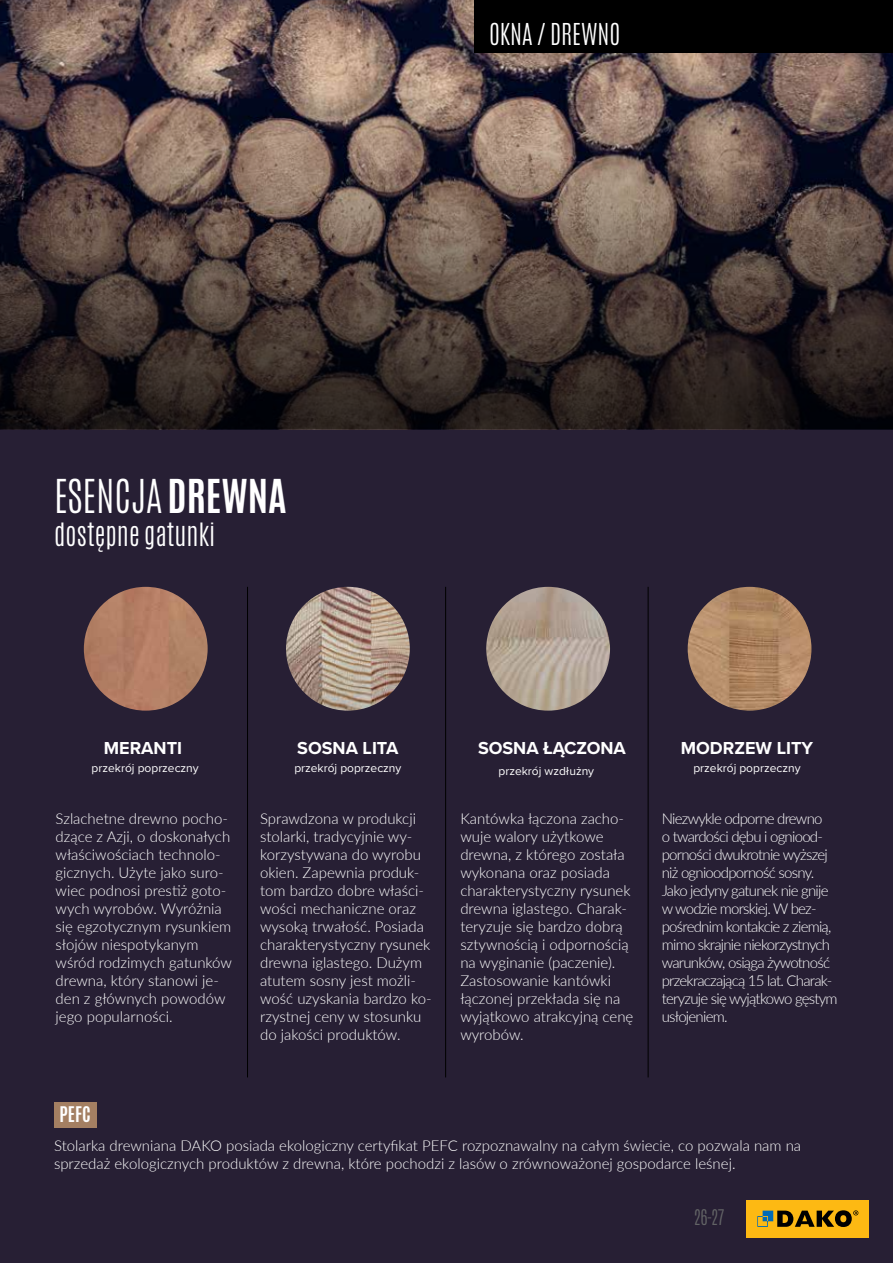
<style>
.page{position:relative;width:893px;height:1263px;background:#271f34}
.page>*{position:absolute;margin:0;border:0;box-sizing:border-box;transform-origin:0 0}
.t1{font:300 39px "Antonio";color:#fff}
.t2{font:300 26.85px "Antonio";color:#fff}
.t3{font:300 25.2px "Antonio";color:#fff}
.t4{font:700 18px "Proxima Nova";color:#fff}
.t5{font:700 18px "Antonio";color:#fff}
.t6{font:300 18px "Antonio";color:#636466}
.t7{font:300 15px/18px "Lato";color:#fff}
.t8{font:300 15px/18px "Lato";letter-spacing:-.05em;color:#fff}
.t9{font:12px "Proxima Nova";color:#fff}
.s1{font-weight:700}
</style>
<div class="page">
<img style="left:84px;top:587px;width:124px;height:124px;border-radius:62px">
<img style="left:286px;top:587px;width:124px;height:124px;border-radius:62px">
<img style="left:688px;top:587px;width:123px;height:124px;border-radius:62px">
<img style="left:486px;top:587px;width:124px;height:124px;border-radius:62px">
<hr style="left:247px;top:587px;width:1px;height:490px;background:#000">
<hr style="left:445px;top:587px;width:1px;height:490px;background:#000">
<hr style="left:648px;top:587px;width:1px;height:490px;background:#000">
<div style="left:54px;top:1102px;width:42px;height:25px;background:#a47f62"></div>
<svg style="left:0;top:0;width:893px;height:429px;background:#4c3e3b"></svg>
<div style="left:747px;top:1200px;width:122px;height:37px;background:#fdb913"></div>
<svg style="left:757px;top:1210px;width:101px;height:17px"></svg>
<h1 class="t1" style="left:54px;top:468px;width:234px">ESENCJA <span class="s1">DREWNA</span></h1>
<h2 class="t2" style="left:54px;top:515px;width:163px">dostępne gatunki</h2>
<h3 class="t3" style="left:489px;top:16px;width:133px">OKNA / DREWNO</h3>
<p class="t4" style="left:104px;top:735px;width:80px">MERANTI</p>
<p class="t4" style="left:297px;top:735px;width:103px">SOSNA LITA</p>
<p class="t4" style="left:478px;top:735px;width:149px">SOSNA ŁĄCZONA</p>
<p class="t4" style="left:681px;top:735px;width:134px">MODRZEW LITY</p>
<p class="t9" style="left:294px;top:759px;width:109px">przekrój poprzeczny</p>
<p class="t9" style="left:498px;top:762px;width:97px">przekrój wzdłużny</p>
<p class="t9" style="left:693px;top:759px;width:109px">przekrój poprzeczny</p>
<p class="t9" style="left:92px;top:759px;width:109px">przekrój poprzeczny</p>
<p class="t7" style="left:56px;top:809px;width:178px">Szlachetne drewno pocho&shy;dzące z Azji, o doskonałych właściwościach technolo&shy;gicznych. Użyte jako suro&shy;wiec podnosi prestiż goto&shy;wych wyrobów. Wyróżnia się egzotycznym rysunkiem słojów niespotykanym wśród rodzimych gatunków drewna, który stanowi je&shy;den z głównych powodów jego popularności.</p>
<p class="t7" style="left:260px;top:809px;width:173px">Sprawdzona w produkcji stolarki, tradycyjnie wy&shy;korzystywana do wyrobu okien. Zapewnia produk&shy;tom bardzo dobre właści&shy;wości mechaniczne oraz wysoką trwałość. Posiada charakterystyczny rysunek drewna iglastego. Dużym atutem sosny jest możli&shy;wość uzyskania bardzo ko&shy;rzystnej ceny w stosunku do jakości produktów.</p>
<p class="t8" style="left:662px;top:809px;width:177px">Niezwykle odporne drewno<br>o twardości dębu i ogniood&shy;porności dwukrotnie wyższej niż ognioodporność sosny.<br>Jako jedyny gatunek nie gnije w wodzie morskiej. W bez&shy;pośrednim kontakcie z ziemią, mimo skrajnie niekorzystnych warunków, osiąga żywotność przekraczającą 15 lat. Charak&shy;teryzuje się wyjątkowo gęstym usłojeniem.</p>
<p class="t7" style="left:460px;top:809px;width:175px">Kantówka łączona zacho&shy;wuje walory użytkowe drewna, z którego została wykonana oraz posiada charakterystyczny rysunek drewna iglastego. Charak&shy;teryzuje się bardzo dobrą sztywnością i odpornością na wyginanie (paczenie).<br>Zastosowanie kantówki łączonej przekłada się na wyjątkowo atrakcyjną cenę wyrobów.</p>
<p class="t5" style="left:60px;top:1101px;width:32px">PEFC</p>
<p class="t7" style="left:54px;top:1136px;width:749px">Stolarka drewniana DAKO posiada ekologiczny certyfikat PEFC rozpoznawalny na całym świecie, co pozwala nam na sprzedaż ekologicznych produktów z drewna, które pochodzi z lasów o zrównoważonej gospodarce leśnej.</p>
<p class="t6" style="left:694px;top:1204px;width:32px">26 27</p>
</div>
